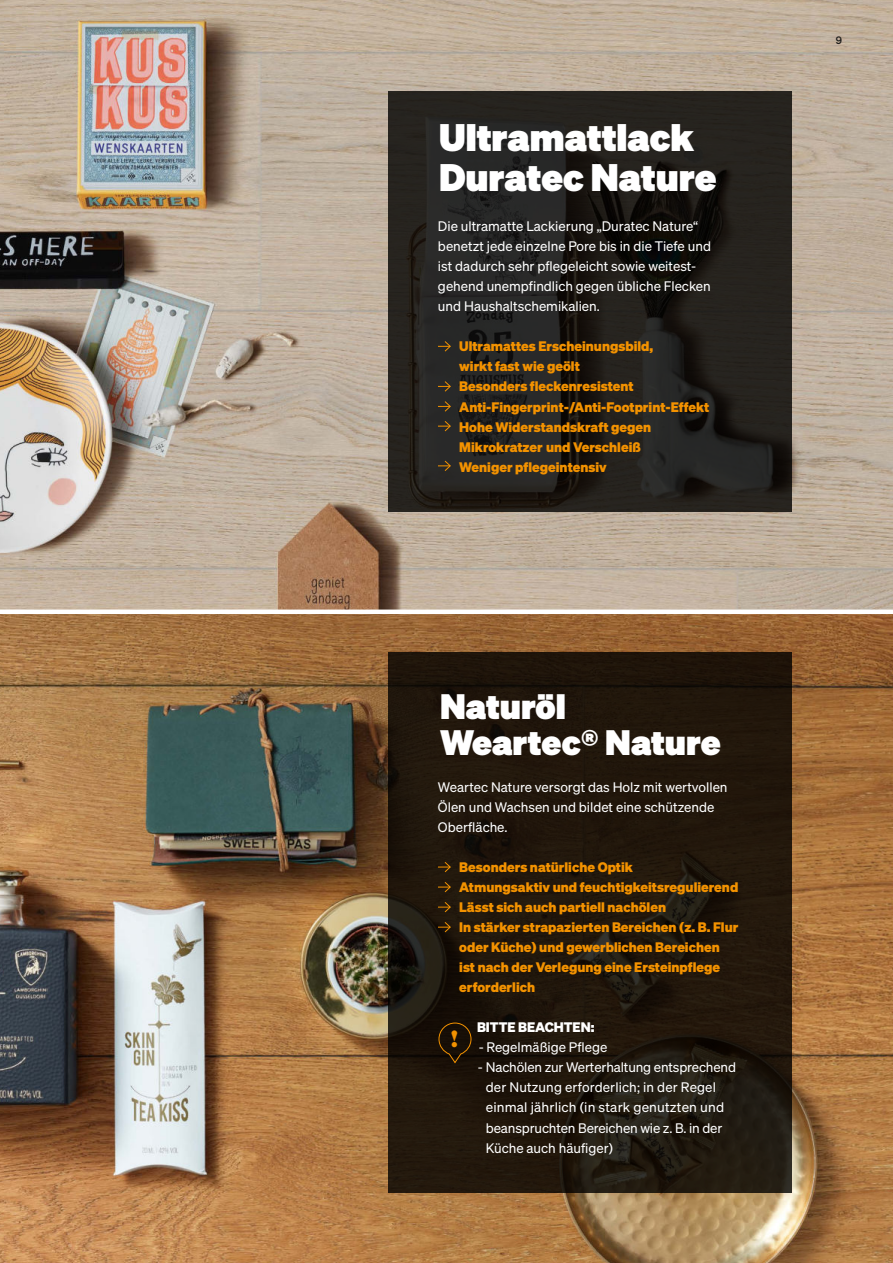
<style>
.page{position:relative;width:893px;height:1263px;background:#fff}
.page>*{position:absolute;margin:0;border:0;box-sizing:border-box;transform-origin:0 0}
.t1{font:37.5px/40px "Sohne Extrafett";color:#fff}
.t2{font:34.5px/36px "Sohne Extrafett";color:#fff}
.t3{font:900 27px "Financier Display";color:#f39200}
.t4{font:13.5px/20px "Sohne Buch";color:#fff}
.t5{font:700 13.5px/20px "Sohne";color:#f39200}
.t6{font:700 13.5px "Sohne";color:#fff}
.t7{font:10.5px "Sohne Kraftig";color:#1d1d1b}
</style>
<div class="page">
<img style="left:0;top:0;width:893px;height:609px">
<img style="left:0;top:614px;width:893px;height:649px">
<svg style="left:388px;top:652px;width:404px;height:540px;background:#20160c"></svg>
<svg style="left:438px;top:861px;width:13px;height:12px"></svg>
<svg style="left:438px;top:881px;width:13px;height:12px"></svg>
<svg style="left:438px;top:901px;width:13px;height:12px"></svg>
<svg style="left:438px;top:1022px;width:34px;height:42px"></svg>
<svg style="left:388px;top:91px;width:404px;height:421px;background:#22201c"></svg>
<svg style="left:438px;top:340px;width:13px;height:12px"></svg>
<svg style="left:438px;top:380px;width:13px;height:12px"></svg>
<svg style="left:438px;top:400px;width:13px;height:12px"></svg>
<svg style="left:438px;top:420px;width:13px;height:12px"></svg>
<svg style="left:438px;top:460px;width:13px;height:12px"></svg>
<svg style="left:438px;top:921px;width:13px;height:12px"></svg>
<h1 class="t1" style="left:439px;top:117px;width:279px">Ultramattlack<br>Duratec Nature</h1>
<p class="t4" style="left:438px;top:217px;width:274px">Die ultramatte Lackierung „Duratec Nature“ benetzt jede einzelne Pore bis in die Tiefe und ist dadurch sehr pflegeleicht sowie weitest&shy;gehend unempfindlich gegen übliche Flecken und Haushaltschemikalien.</p>
<p class="t5" style="left:459px;top:337px;width:252px">Ultramattes Erscheinungsbild,<br>wirkt fast wie geölt<br>Besonders fleckenresistent<br>Anti-Fingerprint-/Anti-Footprint-Effekt<br>Hohe Widerstandskraft gegen<br>Mikrokratzer und Verschleiß<br>Weniger pflegeintensiv</p>
<h2 class="t2" style="left:440px;top:688px;width:282px">Naturöl<br>Weartec® Nature</h2>
<p class="t4" style="left:438px;top:777px;width:291px">Weartec Nature versorgt das Holz mit wertvollen<br>Ölen und Wachsen und bildet eine schützende<br>Oberfläche.</p>
<p class="t5" style="left:459px;top:857px;width:281px">Besonders natürliche Optik<br>Atmungsaktiv und feuchtigkeitsregulierend Lässt sich auch partiell nachölen<br>In stärker strapazierten Bereichen (z. B. Flur oder Küche) und gewerblichen Bereichen ist nach der Verlegung eine Ersteinpflege erforderlich</p>
<p class="t6" style="left:477px;top:1020px;width:119px">BITTE BEACHTEN:</p>
<p class="t4" style="left:479px;top:1038px;width:130px">- Regelmäßige Pflege</p>
<p class="t4" style="left:486px;top:1058px;width:252px;text-indent:-8px">- Nachölen zur Werterhaltung entsprechend der Nutzung erforderlich; in der Regel einmal jährlich (in stark genutzten und beanspruchten Bereichen wie z. B. in der Küche auch häufiger)</p>
<h3 class="t3" style="left:451px;top:1025px;width:9px">!</h3>
<p class="t7" style="left:836px;top:37px;width:8px">9</p>
</div>
